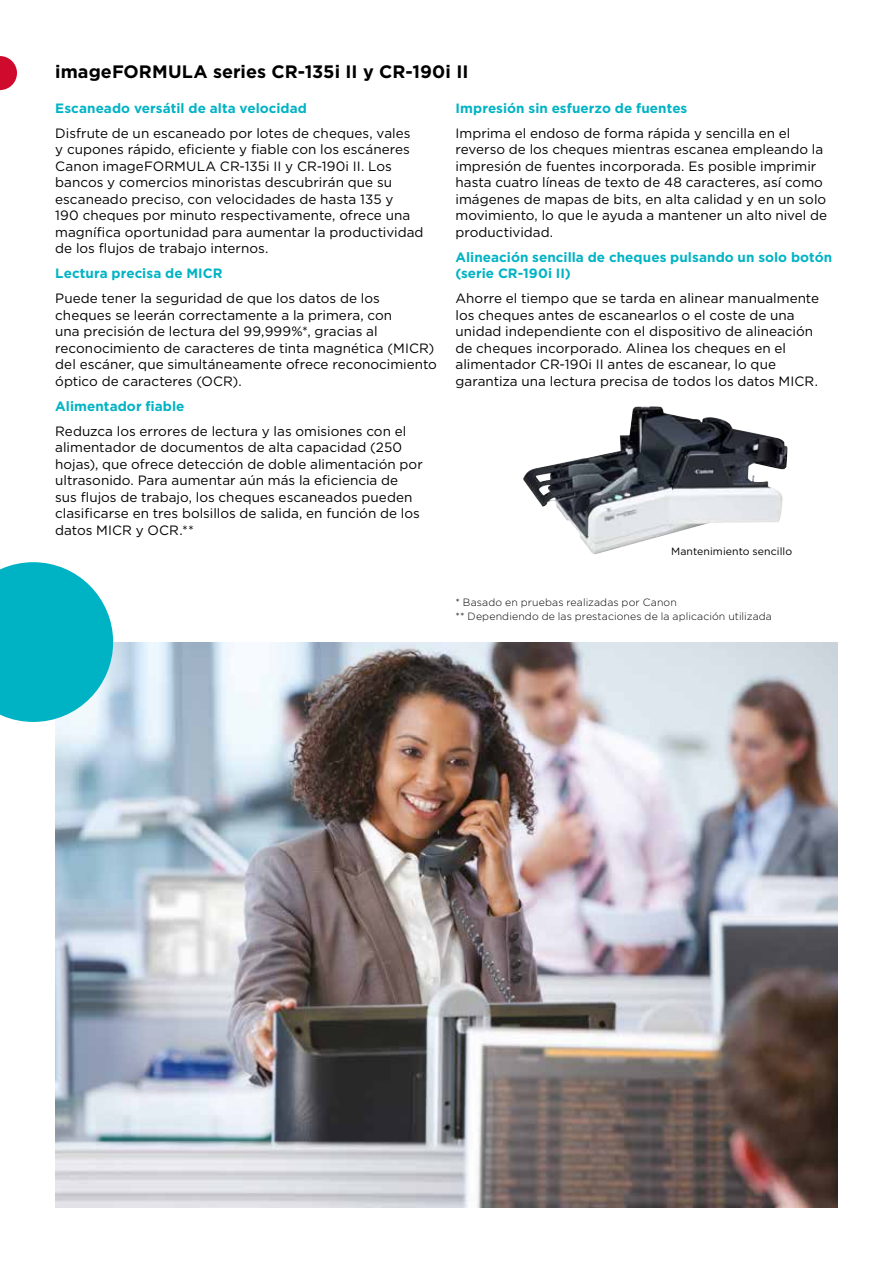
<style>
.page{position:relative;width:893px;height:1263px;background:#fff}
.page>*{position:absolute;margin:0;border:0;box-sizing:border-box;transform-origin:0 0}
.t1{font:700 18px "Gotham";color:#000}
.t2{font:13.5px/16.5px "Gotham";color:#000}
.t3{font:700 13.5px/16.5px "Gotham";letter-spacing:.005em;color:#00b3c4}
.t4{font:300 10.5px/13.5px "Gotham";letter-spacing:.015em;color:#000}
.t5{font:10.5px "Gotham";letter-spacing:.01em;color:#000}
</style>
<div class="page">
<svg style="left:0;top:56px;width:17px;height:34px"></svg>
<img style="left:523px;top:406px;width:265px;height:148px">
<img style="left:55px;top:642px;width:783px;height:566px">
<svg style="left:0;top:562px;width:113px;height:160px;background:#26bdcc"></svg>
<h1 class="t1" style="left:55px;top:60px;width:415px">imageFORMULA series CR-135i II y CR-190i II</h1>
<p class="t3" style="left:55px;top:100px;width:253px">Escaneado versátil de alta velocidad</p>
<p class="t2" style="left:55px;top:125px;width:370px">Disfrute de un escaneado por lotes de cheques, vales<br>y cupones rápido, eficiente y fiable con los escáneres Canon imageFORMULA CR-135i II y CR-190i II. Los bancos y comercios minoristas descubrirán que su escaneado preciso, con velocidades de hasta 135 y<br>190 cheques por minuto respectivamente, ofrece una magnífica oportunidad para aumentar la productividad de los flujos de trabajo internos.</p>
<p class="t3" style="left:55px;top:265px;width:169px">Lectura precisa de MICR</p>
<p class="t2" style="left:55px;top:290px;width:383px">Puede tener la seguridad de que los datos de los cheques se leerán correctamente a la primera, con<br>una precisión de lectura del 99,999%*, gracias al reconocimiento de caracteres de tinta magnética (MICR) del escáner, que simultáneamente ofrece reconocimiento óptico de caracteres (OCR).</p>
<p class="t3" style="left:55px;top:398px;width:131px">Alimentador fiable</p>
<p class="t2" style="left:55px;top:423px;width:369px">Reduzca los errores de lectura y las omisiones con el alimentador de documentos de alta capacidad (250 hojas), que ofrece detección de doble alimentación por ultrasonido. Para aumentar aún más la eficiencia de sus flujos de trabajo, los cheques escaneados pueden clasificarse en tres bolsillos de salida, en función de los datos MICR y OCR.**</p>
<p class="t3" style="left:455px;top:100px;width:233px">Impresión sin esfuerzo de fuentes</p>
<p class="t2" style="left:455px;top:124px;width:373px">Imprima el endoso de forma rápida y sencilla en el reverso de los cheques mientras escanea empleando la impresión de fuentes incorporada. Es posible imprimir hasta cuatro líneas de texto de 48 caracteres, así como imágenes de mapas de bits, en alta calidad y en un solo movimiento, lo que le ayuda a mantener un alto nivel de productividad.</p>
<p class="t3" style="left:455px;top:249px;width:378px">Alineación sencilla de cheques pulsando un solo botón (serie CR-190i II)</p>
<p class="t2" style="left:455px;top:290px;width:365px">Ahorre el tiempo que se tarda en alinear manualmente los cheques antes de escanearlos o el coste de una unidad independiente con el dispositivo de alineación de cheques incorporado. Alinea los cheques en el alimentador CR-190i II antes de escanear, lo que garantiza una lectura precisa de todos los datos MICR.</p>
<p class="t5" style="left:671px;top:545px;width:123px">Mantenimiento sencillo</p>
<p class="t4" style="left:455px;top:595px;width:318px">* Basado en pruebas realizadas por Canon<br>** Dependiendo de las prestaciones de la aplicación utilizada</p>
</div>
